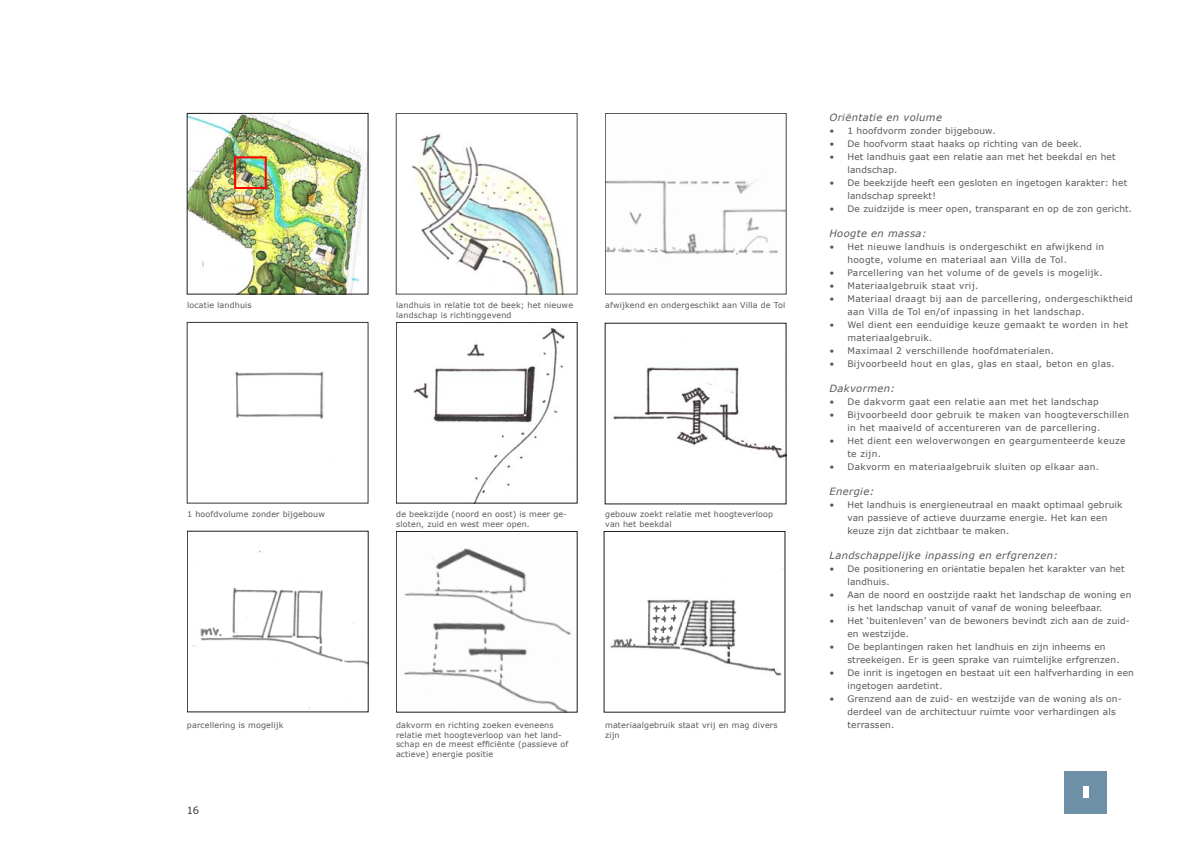
<style>
.page{position:relative;width:1191px;height:842px;background:#fff}
.page>*{position:absolute;margin:0;border:0;box-sizing:border-box;transform-origin:0 0}
.t1{font:italic 10px "Verdana";letter-spacing:.035em;color:#58585a}
.t2{font:10px "Verdana";color:#000}
.t3{font:9px/13px "Verdana";letter-spacing:.02em;color:#58585a}
.t4{font:8px/9.6px "Verdana";letter-spacing:.015em;color:#58585a}
.s1{font-family:"Gill Sans"}
</style>
<div class="page">
<div style="left:1064px;top:771px;width:43px;height:42px;background:#6e90a6"></div>
<div style="left:1083px;top:786px;width:6px;height:12px;background:#fff"></div>
<img style="left:413px;top:327px;width:152px;height:174px">
<img style="left:411px;top:134px;width:153px;height:158px">
<img style="left:607px;top:180px;width:177px;height:75px">
<img style="left:192px;top:546px;width:174px;height:163px">
<img style="left:610px;top:568px;width:173px;height:108px">
<img style="left:652px;top:598px;width:131px;height:44px">
<img style="left:404px;top:548px;width:167px;height:162px">
<img style="left:189px;top:115px;width:177px;height:177px">
<img style="left:613px;top:367px;width:171px;height:92px">
<img style="left:235px;top:371px;width:89px;height:48px">
<div style="left:234px;top:156px;width:33px;height:33px;border:2px solid #fc0000"></div>
<p class="t4" style="left:187px;top:300px;width:66px">locatie landhuis</p>
<p class="t4" style="left:187px;top:509px;width:139px">1 hoofdvolume zonder bijgebouw</p>
<p class="t4" style="left:187px;top:720px;width:98px">parcellering is mogelijk</p>
<p class="t4" style="left:396px;top:300px;width:178px">landhuis in relatie tot de beek; het nieuwe</p>
<p class="t4" style="left:605px;top:300px;width:181px">afwijkend en ondergeschikt aan Villa de Tol</p>
<p class="t4" style="left:396px;top:310px;width:117px">landschap is richtinggevend</p>
<p class="t4" style="left:396px;top:509px;width:172px">de beekzijde (noord en oost) is meer ge&shy;sloten, zuid en west meer open.</p>
<p class="t4" style="left:605px;top:509px;width:169px">gebouw zoekt relatie met hoogteverloop van het beekdal</p>
<p class="t4" style="left:396px;top:720px;width:174px">dakvorm en richting zoeken eveneens relatie met hoogteverloop van het land&shy;schap en de meest efficiënte (passieve of actieve) energie positie</p>
<p class="t4" style="left:605px;top:720px;width:174px">materiaalgebruik staat vrij en mag divers zijn</p>
<p class="t1" style="left:829px;top:111px;width:114px">Oriëntatie en volume</p>
<p class="t3" style="left:829px;top:124px;width:168px">• 1 hoofdvorm zonder bijgebouw.</p>
<p class="t3" style="left:829px;top:137px;width:254px">• De hoofvorm staat haaks op richting van de beek.</p>
<p class="t3" style="left:847px;top:150px;width:270px;text-indent:-18px">• Het landhuis gaat een relatie aan met het beekdal en het landschap.</p>
<p class="t3" style="left:847px;top:176px;width:281px;text-indent:-18px">• De beekzijde heeft een gesloten en ingetogen karakter: het landschap spreekt!</p>
<p class="t3" style="left:829px;top:202px;width:304px">• De zuidzijde is meer open, transparant en op de zon gericht.</p>
<p class="t1" style="left:829px;top:227px;width:99px">Hoogte en massa:</p>
<p class="t3" style="left:847px;top:240px;width:258px;text-indent:-18px">• Het nieuwe landhuis is ondergeschikt en afwijkend in hoogte, volume en materiaal aan Villa de Tol.</p>
<p class="t3" style="left:829px;top:266px;width:275px">• Parcellering van het volume of de gevels is mogelijk.</p>
<p class="t3" style="left:829px;top:279px;width:150px">• Materiaalgebruik staat vrij.</p>
<p class="t3" style="left:847px;top:292px;width:287px;text-indent:-18px">• Materiaal draagt bij aan de parcellering, ondergeschiktheid aan Villa de Tol en/of inpassing in het landschap.</p>
<p class="t3" style="left:847px;top:318px;width:282px;text-indent:-18px">• Wel dient een eenduidige keuze gemaakt te worden in het materiaalgebruik.</p>
<p class="t3" style="left:829px;top:344px;width:226px">• Maximaal 2 verschillende hoofdmaterialen.</p>
<p class="t3" style="left:829px;top:357px;width:287px">• Bijvoorbeeld hout en glas, glas en staal, beton en glas.</p>
<p class="t1" style="left:829px;top:382px;width:67px">Dakvormen:</p>
<p class="t3" style="left:829px;top:395px;width:271px">• De dakvorm gaat een relatie aan met het landschap</p>
<p class="t3" style="left:847px;top:408px;width:283px;text-indent:-18px">• Bijvoorbeeld door gebruik te maken van hoogteverschillen in het maaiveld of accentureren van de parcellering.</p>
<p class="t3" style="left:847px;top:434px;width:279px;text-indent:-18px">• Het dient een weloverwongen en geargumenteerde keuze te zijn.</p>
<p class="t3" style="left:829px;top:460px;width:271px">• Dakvorm en materiaalgebruik sluiten op elkaar aan.</p>
<p class="t1" style="left:829px;top:485px;width:46px">Energie:</p>
<p class="t3" style="left:847px;top:498px;width:276px;text-indent:-18px">• Het landhuis is energieneutraal en maakt optimaal gebruik van passieve of actieve duurzame energie. Het kan een keuze zijn dat zichtbaar te maken.</p>
<p class="t1" style="left:829px;top:549px;width:230px">Landschappelijke inpassing en erfgrenzen:</p>
<p class="t3" style="left:847px;top:562px;width:279px;text-indent:-18px">• De positionering en ori<span class="s1">ë</span>ntatie bepalen het karakter van het landhuis.</p>
<p class="t3" style="left:847px;top:588px;width:285px;text-indent:-18px">• Aan de noord en oostzijde raakt het landschap de woning en is het landschap vanuit of vanaf de woning beleefbaar.</p>
<p class="t3" style="left:847px;top:614px;width:284px;text-indent:-18px">• Het ‘buitenleven’ van de bewoners bevindt zich aan de zuid&shy;en westzijde.</p>
<p class="t3" style="left:847px;top:640px;width:274px;text-indent:-18px">• De beplantingen raken het landhuis en zijn inheems en streekeigen. Er is geen sprake van ruimtelijke erfgrenzen.</p>
<p class="t3" style="left:847px;top:666px;width:288px;text-indent:-18px">• De inrit is ingetogen en bestaat uit een halfverharding in een ingetogen aardetint.</p>
<p class="t3" style="left:847px;top:692px;width:276px;text-indent:-18px">• Grenzend aan de zuid- en westzijde van de woning als on&shy;derdeel van de architectuur ruimte voor verhardingen als terrassen.</p>
<p class="t2" style="left:186px;top:803px;width:14px">16</p>
</div>
